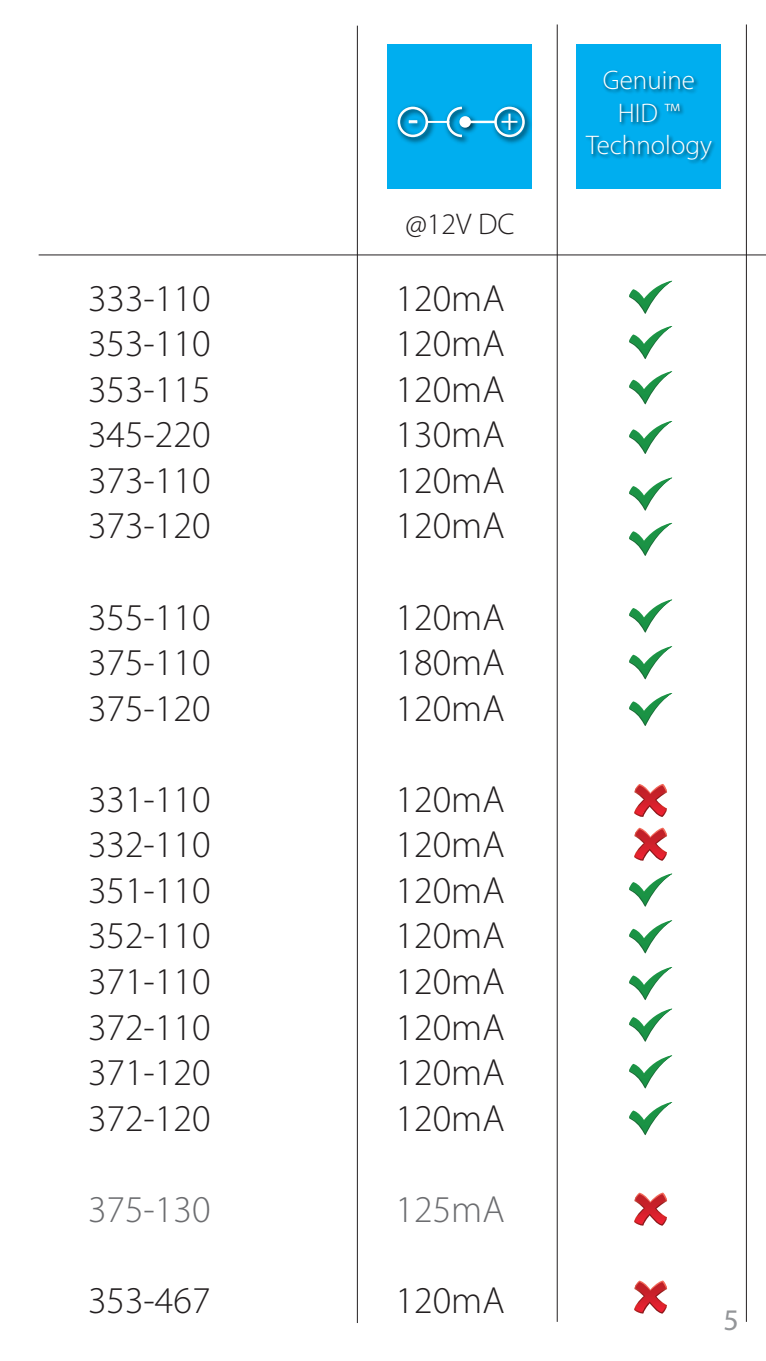
<style>
.page{position:relative;width:766px;height:1361px;background:#fff}
.page>*{position:absolute;margin:0;border:0;box-sizing:border-box;transform-origin:0 0}
.t1{font:300 37.8px "Myriad Pro";color:#231f20}
.t2{font:300 37.8px "Myriad Pro";color:#6c6d70}
.t3{font:30.6px "Myriad Pro";color:#fff}
.t4{font:300 30px "Myriad Pro";color:#231f20}
.t5{font:30px "Myriad Pro";color:#939598}
.t6{font:300 27px/32.4px "Myriad Pro";color:#fff;text-align:center}
</style>
<div class="page">
<hr style="left:39px;top:254px;width:726px;height:1px;background:#231f20">
<hr style="left:556px;top:24px;width:1px;height:1298px;background:#231f20">
<hr style="left:745px;top:24px;width:1px;height:1298px;background:#231f20">
<hr style="left:357px;top:26px;width:1px;height:1297px;background:#231f20">
<div style="left:387px;top:45px;width:145px;height:144px;background:#00aeef"></div>
<img style="left:442px;top:105px;width:26px;height:39px">
<svg style="left:445px;top:105px;width:19px;height:33px"></svg>
<img style="left:396px;top:110px;width:42px;height:29px">
<div style="left:397px;top:107px;width:31px;height:30px;border:3px solid #fff;border-radius:50%"></div>
<img style="left:494px;top:115px;width:37px;height:19px">
<hr style="left:426px;top:121px;width:23px;height:2px;background:#fff">
<img style="left:481px;top:115px;width:14px;height:17px">
<img style="left:454px;top:111px;width:27px;height:27px">
<div style="left:460px;top:117px;width:9px;height:9px;background:#fff;border-radius:50%"></div>
<div style="left:459px;top:116px;width:12px;height:12px;border:3px solid #fff;border-radius:50%"></div>
<img style="left:495px;top:105px;width:33px;height:39px">
<img style="left:402px;top:105px;width:26px;height:39px">
<svg style="left:409px;top:121px;width:8px;height:2px"></svg>
<hr style="left:465px;top:121px;width:30px;height:2px;background:#fff">
<svg style="left:629px;top:281px;width:43px;height:33px"></svg>
<svg style="left:629px;top:326px;width:43px;height:33px"></svg>
<svg style="left:629px;top:371px;width:43px;height:34px"></svg>
<svg style="left:634px;top:1280px;width:33px;height:33px"></svg>
<svg style="left:629px;top:599px;width:43px;height:34px"></svg>
<svg style="left:629px;top:646px;width:43px;height:34px"></svg>
<svg style="left:629px;top:693px;width:43px;height:33px"></svg>
<svg style="left:629px;top:873px;width:43px;height:34px"></svg>
<svg style="left:629px;top:920px;width:43px;height:34px"></svg>
<svg style="left:629px;top:967px;width:43px;height:33px"></svg>
<svg style="left:629px;top:1008px;width:43px;height:34px"></svg>
<svg style="left:629px;top:1055px;width:43px;height:34px"></svg>
<svg style="left:629px;top:1102px;width:43px;height:33px"></svg>
<svg style="left:634px;top:784px;width:33px;height:33px"></svg>
<svg style="left:634px;top:827px;width:33px;height:34px"></svg>
<svg style="left:629px;top:421px;width:43px;height:33px"></svg>
<svg style="left:629px;top:478px;width:43px;height:33px"></svg>
<svg style="left:629px;top:523px;width:43px;height:33px"></svg>
<svg style="left:634px;top:1192px;width:33px;height:33px"></svg>
<div style="left:576px;top:45px;width:145px;height:144px;background:#00aeef"></div>
<img style="left:587px;top:71px;width:128px;height:93px">
<p class="t3" style="left:408px;top:101px;width:11px">-</p>
<p class="t3" style="left:500px;top:101px;width:20px">+</p>
<p class="t4" style="left:405px;top:205px;width:111px">@12V DC</p>
<p class="t1" style="left:88px;top:275px;width:124px">333-110</p>
<p class="t1" style="left:395px;top:275px;width:110px">120mA</p>
<p class="t1" style="left:88px;top:321px;width:124px">353-110</p>
<p class="t1" style="left:395px;top:321px;width:110px">120mA</p>
<p class="t1" style="left:88px;top:366px;width:124px">353-115</p>
<p class="t1" style="left:395px;top:366px;width:110px">120mA</p>
<p class="t1" style="left:88px;top:412px;width:124px">345-220</p>
<p class="t1" style="left:395px;top:412px;width:110px">130mA</p>
<p class="t1" style="left:88px;top:457px;width:124px">373-110</p>
<p class="t1" style="left:395px;top:457px;width:110px">120mA</p>
<p class="t1" style="left:88px;top:503px;width:124px">373-120</p>
<p class="t1" style="left:395px;top:503px;width:110px">120mA</p>
<p class="t1" style="left:88px;top:594px;width:124px">355-110</p>
<p class="t1" style="left:395px;top:594px;width:110px">120mA</p>
<p class="t1" style="left:88px;top:640px;width:124px">375-110</p>
<p class="t1" style="left:395px;top:640px;width:110px">180mA</p>
<p class="t1" style="left:88px;top:685px;width:124px">375-120</p>
<p class="t1" style="left:395px;top:685px;width:110px">120mA</p>
<p class="t1" style="left:88px;top:776px;width:124px">331-110</p>
<p class="t1" style="left:395px;top:776px;width:110px">120mA</p>
<p class="t1" style="left:88px;top:822px;width:124px">332-110</p>
<p class="t1" style="left:395px;top:822px;width:110px">120mA</p>
<p class="t1" style="left:88px;top:867px;width:124px">351-110</p>
<p class="t1" style="left:395px;top:867px;width:110px">120mA</p>
<p class="t1" style="left:88px;top:913px;width:124px">352-110</p>
<p class="t1" style="left:395px;top:913px;width:110px">120mA</p>
<p class="t1" style="left:88px;top:958px;width:124px">371-110</p>
<p class="t1" style="left:395px;top:958px;width:110px">120mA</p>
<p class="t1" style="left:88px;top:1004px;width:124px">372-110</p>
<p class="t1" style="left:395px;top:1004px;width:110px">120mA</p>
<p class="t1" style="left:88px;top:1049px;width:124px">371-120</p>
<p class="t1" style="left:395px;top:1049px;width:110px">120mA</p>
<p class="t1" style="left:88px;top:1095px;width:124px">372-120</p>
<p class="t1" style="left:395px;top:1095px;width:110px">120mA</p>
<p class="t2" style="left:88px;top:1186px;width:124px">375-130</p>
<p class="t2" style="left:395px;top:1186px;width:110px">125mA</p>
<p class="t1" style="left:88px;top:1277px;width:124px">353-467</p>
<p class="t1" style="left:395px;top:1277px;width:110px">120mA</p>
<p class="t6" style="left:586px;top:64px;width:127px">Genuine<br>HID ™<br>Technology</p>
<p class="t5" style="left:723px;top:1301px;width:17px">5</p>
</div>
